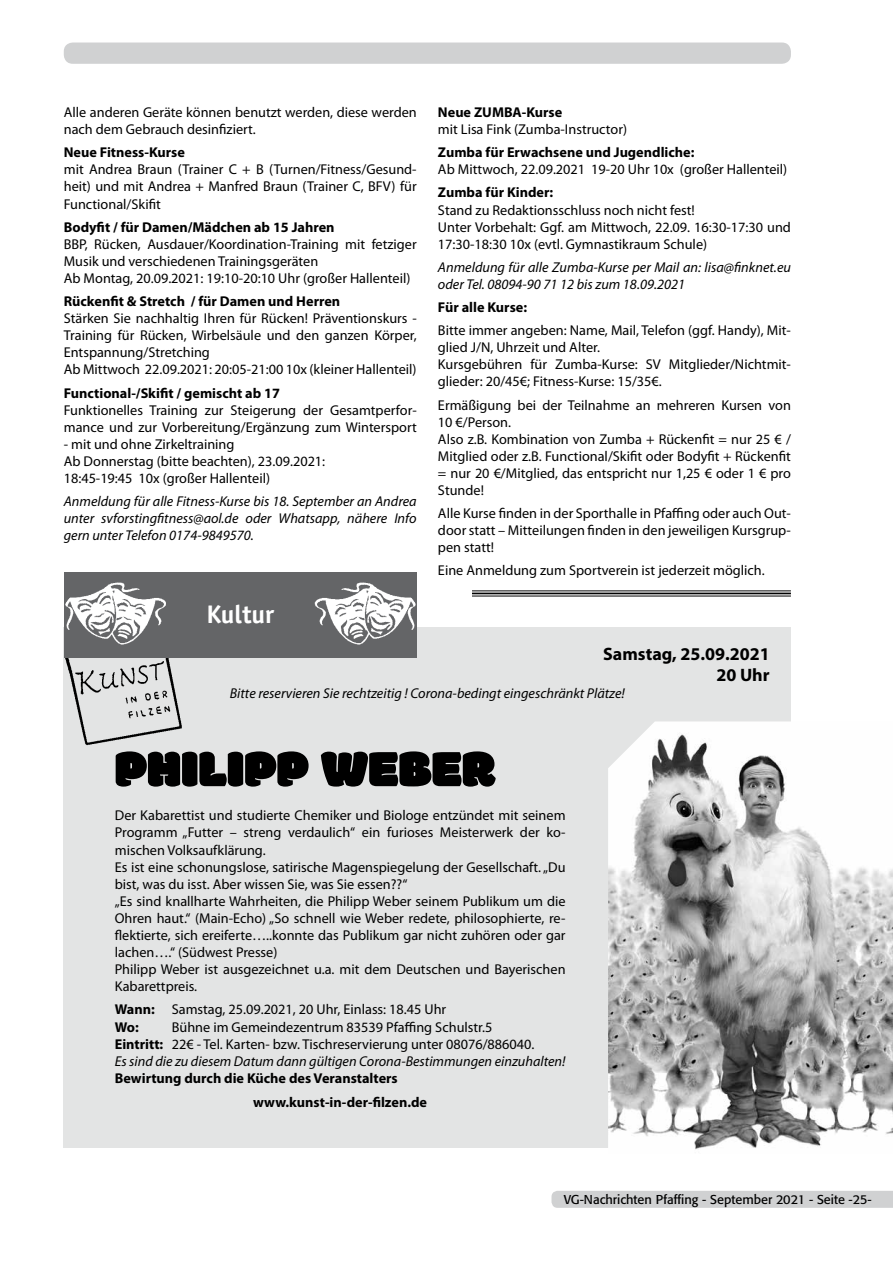
<style>
.page{position:relative;width:893px;height:1263px;background:#fff}
.page>*{position:absolute;margin:0;border:0;box-sizing:border-box;transform-origin:0 0}
.t1{font:54px "Modak";letter-spacing:.01em;color:#000}
.t2{font:700 25.5px "Officina Sans";color:#fff}
.t3{font:700 18px/21.6px "Myriad Pro";color:#000;text-align:right}
.t4{font:14.25px/17.1px "Myriad Pro";color:#000}
.t5{font:italic 14.25px/17.1px "Myriad Pro";color:#000;text-align:justify}
.t6{font:700 14.25px/24px "Myriad Pro";color:#000}
.t7{font:12.75px "Formata";color:#000}
.s1{font-weight:700}
.s2{font-style:italic}
</style>
<div class="page">
<div style="left:64px;top:43px;width:727px;height:21px;background:#d0d1d2;border-radius:9px"></div>
<div style="left:551px;top:1191px;width:342px;height:17px;background:#d0d1d2"></div>
<hr style="left:472px;top:590px;width:319px;height:1px;background:#000">
<hr style="left:472px;top:593px;width:319px;height:1px;background:#000">
<hr style="left:472px;top:596px;width:319px;height:1px;background:#000">
<div style="left:64px;top:627px;width:727px;height:521px;background:#e3e4e4"></div>
<img style="left:608px;top:721px;width:285px;height:429px">
<img style="left:64px;top:657px;width:119px;height:89px">
<div style="left:64px;top:572px;width:353px;height:85px;background:#646567"></div>
<img style="left:65px;top:582px;width:101px;height:63px">
<img style="left:315px;top:582px;width:101px;height:63px">
<p class="t4" style="left:64px;top:104px;width:354px">Alle anderen Geräte können benutzt werden, diese werden nach dem Gebrauch desinfiziert.</p>
<p class="t6" style="left:64px;top:141px;width:123px">Neue Fitness-Kurse</p>
<p class="t4" style="left:64px;top:161px;width:354px;text-align:justify">mit Andrea Braun (Trainer C + B (Turnen/Fitness/Gesund&shy;heit) und mit Andrea + Manfred Braun (Trainer C, BFV) für Functional/Skifit</p>
<p class="t6" style="left:64px;top:215px;width:272px">Bodyfit / für Damen/Mädchen ab 15 Jahren</p>
<p class="t4" style="left:64px;top:236px;width:354px">BBP, Rücken, Ausdauer/Koordination-Training mit fetziger<br>Musik und verschiedenen Trainingsgeräten<br>Ab Montag, 20.09.2021: 19:10-20:10 Uhr (großer Hallenteil)</p>
<p class="t6" style="left:64px;top:289px;width:278px">Rückenfit &amp; Stretch / für Damen und Herren</p>
<p class="t4" style="left:64px;top:310px;width:354px">Stärken Sie nachhaltig Ihren für Rücken! Präventionskurs - Training für Rücken, Wirbelsäule und den ganzen Körper, Entspannung/Stretching<br>Ab Mittwoch 22.09.2021: 20:05-21:00 10x (kleiner Hallenteil)</p>
<p class="t6" style="left:64px;top:381px;width:218px">Functional-/Skifit / gemischt ab 17</p>
<p class="t4" style="left:64px;top:402px;width:354px">Funktionelles Training zur Steigerung der Gesamtperfor&shy;mance und zur Vorbereitung/Ergänzung zum Wintersport</p>
<p class="t4" style="left:64px;top:436px;width:263px">- mit und ohne Zirkeltraining<br>Ab Donnerstag (bitte beachten), 23.09.2021:<br>18:45-19:45 10x (großer Hallenteil)</p>
<p class="t5" style="left:64px;top:493px;width:354px">Anmeldung für alle Fitness-Kurse bis 18. September an Andrea unter svforstingfitness@aol.de oder Whatsapp, nähere Info gern unter Telefon 0174-9849570.</p>
<h2 class="t2" style="left:207px;top:598px;width:69px">Kultur</h2>
<p class="t6" style="left:438px;top:100px;width:126px">Neue ZUMBA-Kurse</p>
<p class="t4" style="left:438px;top:121px;width:191px">mit Lisa Fink (Zumba-Instructor)</p>
<p class="t6" style="left:438px;top:141px;width:258px">Zumba für Erwachsene und Jugendliche:</p>
<p class="t4" style="left:438px;top:161px;width:351px">Ab Mittwoch, 22.09.2021 19-20 Uhr 10x (großer Hallenteil)</p>
<p class="t6" style="left:438px;top:181px;width:117px">Zumba für Kinder:</p>
<p class="t4" style="left:438px;top:201px;width:354px">Stand zu Redaktionsschluss noch nicht fest!<br>Unter Vorbehalt: Ggf. am Mittwoch, 22.09. 16:30-17:30 und<br>17:30-18:30 10x (evtl. Gymnastikraum Schule)</p>
<p class="t5" style="left:438px;top:259px;width:354px">Anmeldung für alle Zumba-Kurse per Mail an: lisa@finknet.eu oder Tel. 08094-90 71 12 bis zum 18.09.2021</p>
<p class="t6" style="left:438px;top:295px;width:91px">Für alle Kurse:</p>
<p class="t4" style="left:438px;top:322px;width:354px">Bitte immer angeben: Name, Mail, Telefon (ggf. Handy), Mit&shy;glied J/N, Uhrzeit und Alter.<br>Kursgebühren für Zumba-Kurse: SV Mitglieder/Nichtmit&shy;glieder: 20/45€; Fitness-Kurse: 15/35€.</p>
<p class="t4" style="left:438px;top:396px;width:354px">Ermäßigung bei der Teilnahme an mehreren Kursen von 10 €/Person.<br>Also z.B. Kombination von Zumba + Rückenfit = nur 25 € / Mitglied oder z.B. Functional/Skifit oder Bodyfit + Rückenfit = nur 20 €/Mitglied, das entspricht nur 1,25 € oder 1 € pro Stunde!</p>
<p class="t4" style="left:438px;top:505px;width:354px;text-align:justify">Alle Kurse finden in der Sporthalle in Pfaffing oder auch Out&shy;door statt – Mitteilungen finden in den jeweiligen Kursgrup&shy;pen statt!</p>
<p class="t4" style="left:438px;top:562px;width:328px">Eine Anmeldung zum Sportverein ist jederzeit möglich.</p>
<p class="t3" style="left:603px;top:643px;width:168px">Samstag, 25.09.2021<br>20 Uhr</p>
<p class="t5" style="left:230px;top:685px;width:397px">Bitte reservieren Sie rechtzeitig ! Corona-bedingt eingeschränkt Plätze!</p>
<h1 class="t1" style="left:115px;top:736px;width:382px">PHILIPP WEBER</h1>
<p class="t4" style="left:115px;top:807px;width:452px">Der Kabarettist und studierte Chemiker und Biologe entzündet mit seinem Programm „Futter – streng verdaulich“ ein furioses Meisterwerk der ko&shy;mischen Volksaufklärung.<br>Es ist eine schonungslose, satirische Magenspiegelung der Gesellschaft. „Du bist, was du isst. Aber wissen Sie, was Sie essen??“<br>„Es sind knallharte Wahrheiten, die Philipp Weber seinem Publikum um die Ohren haut.“ (Main-Echo) „So schnell wie Weber redete, philosophierte, re&shy;flektierte, sich ereiferte…..konnte das Publikum gar nicht zuhören oder gar lachen….“ (Südwest Presse)<br>Philipp Weber ist ausgezeichnet u.a. mit dem Deutschen und Bayerischen Kabarettpreis.</p>
<p class="t4" style="left:115px;top:1001px;width:333px"><span class="s1">Wann:</span> Samstag, 25.09.2021, 20 Uhr, Einlass: 18.45 Uhr<br><span class="s1">Wo:</span></p>
<p class="t4" style="left:115px;top:1018px;width:452px;text-indent:57px">Bühne im Gemeindezentrum 83539 Pfaffing Schulstr.5<br><span class="s1">Eintritt:</span> 22€ - Tel. Karten- bzw. Tischreservierung unter 08076/886040.<br><span class="s2">Es sind die zu diesem Datum dann gültigen Corona-Bestimmungen einzuhalten!</span></p>
<p class="t6" style="left:253px;top:1066px;width:175px;text-indent:-138px">Bewirtung durch die Küche des Veranstalters www.kunst-in-der-filzen.de</p>
<p class="t7" style="left:564px;top:1191px;width:309px">VG-Nachrichten Pfaffing - September 2021 - Seite -25-</p>
</div>
